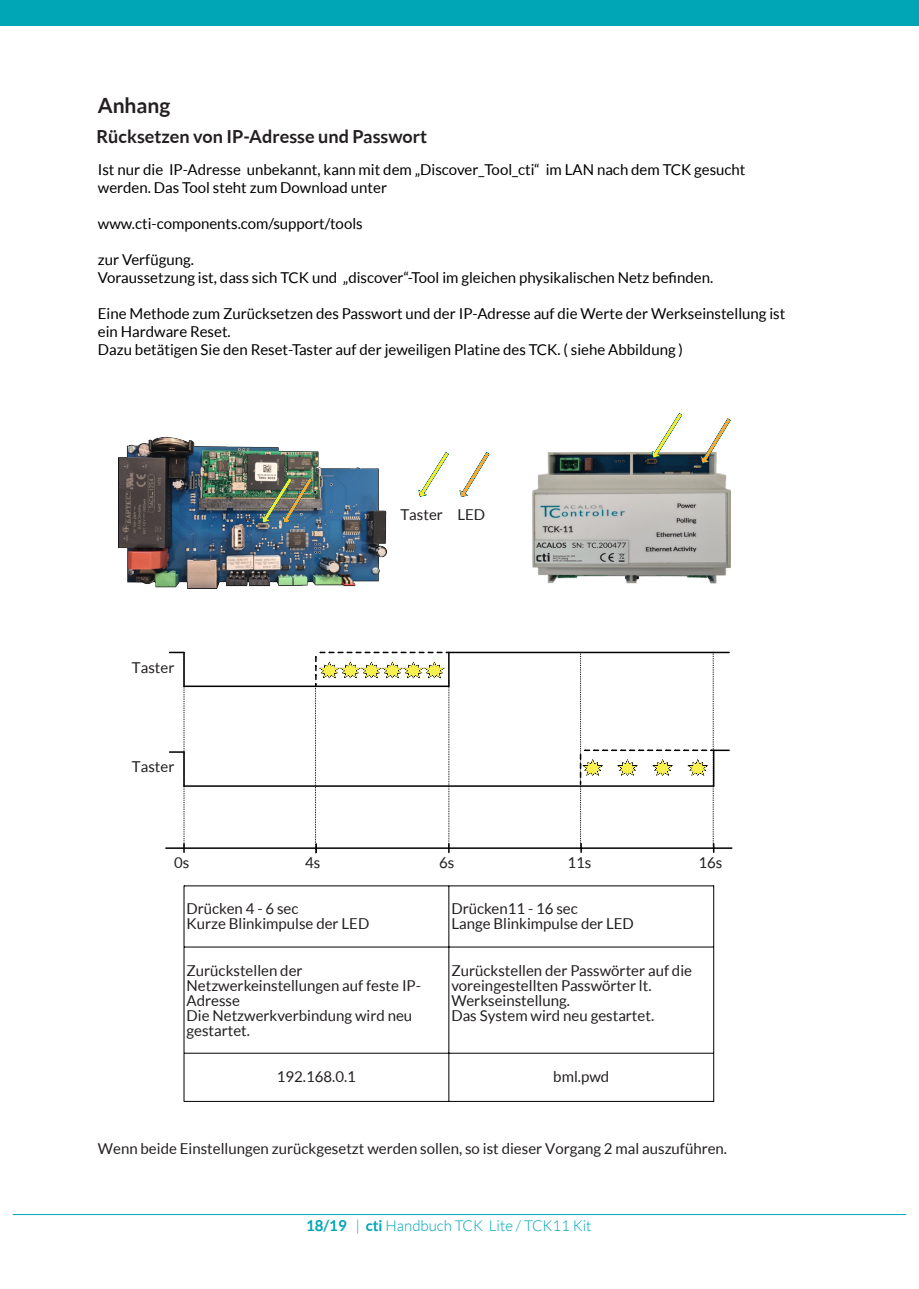
<style>
.page{position:relative;width:919px;height:1289px;background:#fff}
.page>*{position:absolute;margin:0;border:0;box-sizing:border-box;transform-origin:0 0}
.t1{font:700 21px "Lato";color:#231f20}
.t2{font:700 18px "Lato";color:#231f20}
.t3{font:15px/18px "Lato";color:#000002}
.t4{font:15px/15px "Lato";color:#231f20}
.t5{font:300 15px "Lato";color:#00a6b6}
.s1{font-weight:700}
</style>
<div class="page">
<div style="left:0;top:0;width:918px;height:26px;background:#00a6b6"></div>
<hr style="left:184px;top:885px;width:1px;height:216px;background:#000002">
<hr style="left:713px;top:885px;width:1px;height:216px;background:#000002">
<hr style="left:448px;top:885px;width:1px;height:216px;background:#000002">
<hr style="left:184px;top:885px;width:529px;height:1px;background:#000002">
<hr style="left:184px;top:946px;width:529px;height:1px;background:#000002">
<hr style="left:184px;top:1052px;width:529px;height:1px;background:#000002">
<hr style="left:184px;top:1100px;width:529px;height:1px;background:#000002">
<hr style="left:184px;top:685px;width:265px;height:2px;background:#000002">
<hr style="left:449px;top:651px;width:280px;height:2px;background:#000002">
<hr style="left:184px;top:785px;width:529px;height:1px;background:#000002">
<hr style="left:165px;top:847px;width:567px;height:1px;background:#000002">
<svg style="left:169px;top:651px;width:16px;height:201px"></svg>
<svg style="left:315px;top:651px;width:134px;height:203px"></svg>
<svg style="left:579px;top:653px;width:150px;height:199px"></svg>
<hr style="left:13px;top:1214px;width:893px;height:1px;background:#00a6b6">
<img style="left:532px;top:452px;width:198px;height:132px">
<svg style="left:418px;top:452px;width:31px;height:44px"></svg>
<svg style="left:651px;top:413px;width:31px;height:44px"></svg>
<svg style="left:700px;top:418px;width:30px;height:45px"></svg>
<svg style="left:459px;top:452px;width:30px;height:45px"></svg>
<img style="left:119px;top:437px;width:267px;height:151px">
<svg style="left:261px;top:478px;width:51px;height:45px;background:#707a66"></svg>
<h1 class="t1" style="left:98px;top:96px;width:74px">Anhang</h1>
<p class="t2" style="left:96px;top:128px;width:332px">Rücksetzen von IP-Adresse und Passwort</p>
<p class="t3" style="left:98px;top:161px;width:649px">Ist nur die IP-Adresse unbekannt, kann mit dem „Discover_Tool_cti“ im LAN nach dem TCK gesucht werden. Das Tool steht zum Download unter</p>
<p class="t3" style="left:98px;top:215px;width:266px">www.cti-components.com/support/tools</p>
<p class="t3" style="left:98px;top:251px;width:617px">zur Verfügung.<br>Voraussetzung ist, dass sich TCK und „discover“-Tool im gleichen physikalischen Netz befinden.</p>
<p class="t3" style="left:98px;top:305px;width:689px">Eine Methode zum Zurücksetzen des Passwort und der IP-Adresse auf die Werte der Werkseinstellung ist ein Hardware Reset.<br>Dazu betätigen Sie den Reset-Taster auf der jeweiligen Platine des TCK. ( siehe Abbildung )</p>
<p class="t4" style="left:132px;top:661px;width:44px">Taster</p>
<p class="t4" style="left:132px;top:759px;width:44px">Taster</p>
<p class="t4" style="left:400px;top:507px;width:86px">Taster LED</p>
<p class="t4" style="left:174px;top:855px;width:17px">0s</p>
<p class="t4" style="left:305px;top:855px;width:17px">4s</p>
<p class="t4" style="left:439px;top:855px;width:17px">6s</p>
<p class="t4" style="left:567px;top:855px;width:25px">11s</p>
<p class="t4" style="left:698px;top:855px;width:25px">16s</p>
<p class="t4" style="left:186px;top:902px;width:184px">Drücken 4 - 6 sec<br>Kurze Blinkimpulse der LED</p>
<p class="t4" style="left:451px;top:902px;width:184px">Drücken11 - 16 sec<br>Lange Blinkimpulse der LED</p>
<p class="t4" style="left:186px;top:963px;width:236px">Zurückstellen der<br>Netzwerkeinstellungen auf feste IP-<br>Adresse<br>Die Netzwerkverbindung wird neu gestartet.</p>
<p class="t4" style="left:451px;top:963px;width:242px">Zurückstellen der Passwörter auf die voreingestellten Passwörter lt.<br>Werkseinstellung.<br>Das System wird neu gestartet.</p>
<p class="t4" style="left:277px;top:1069px;width:81px">192.168.0.1</p>
<p class="t4" style="left:553px;top:1069px;width:57px">bml.pwd</p>
<p class="t4" style="left:98px;top:1142px;width:630px">Wenn beide Einstellungen zurückgesetzt werden sollen, so ist dieser Vorgang 2 mal auszuführen.</p>
<p class="t5" style="left:306px;top:1219px;width:287px"><span class="s1">18/19</span> | <span class="s1">cti</span> Handbuch TCK Lite / TCK11 Kit</p>
</div>
